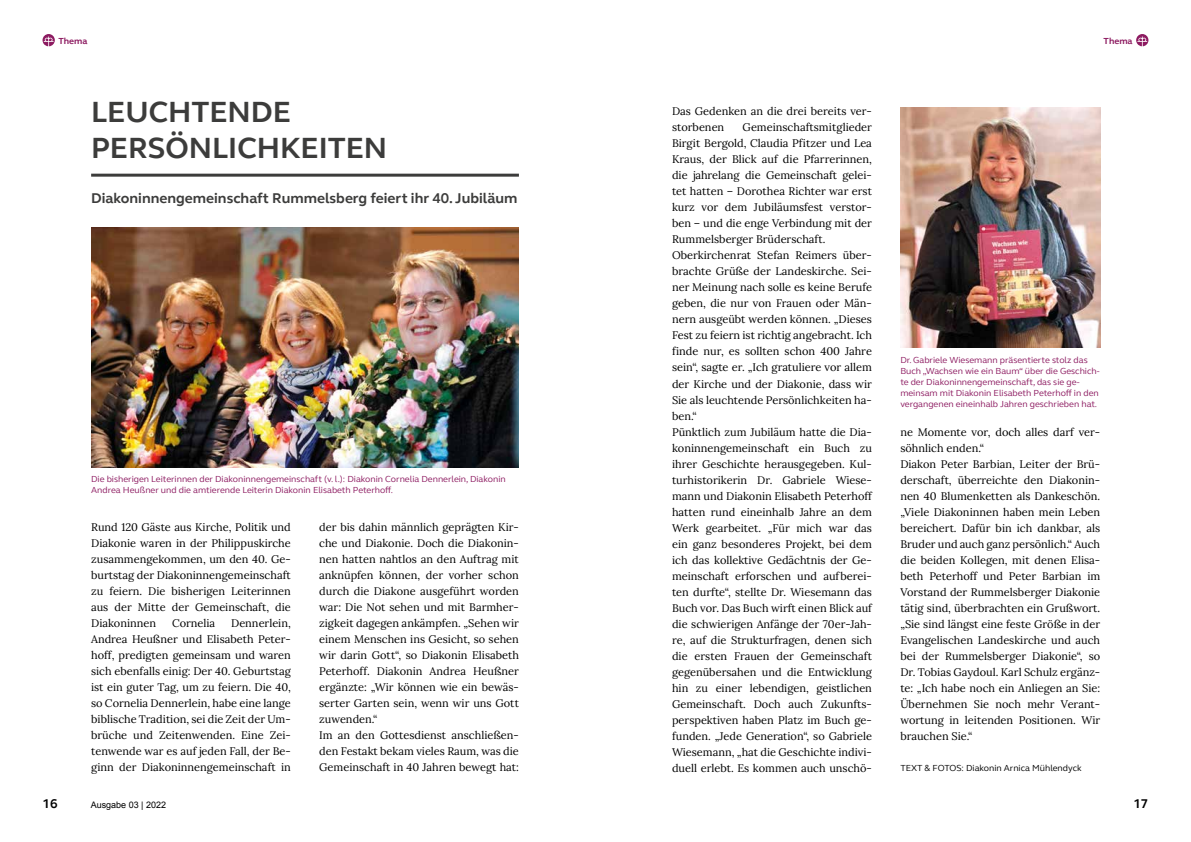
<style>
.page{position:relative;width:1191px;height:842px;background:#fff}
.page>*{position:absolute;margin:0;border:0;box-sizing:border-box;transform-origin:0 0}
.t1{font:700 30px/36px "FS Elliot";color:#3c3c3b}
.t2{font:700 14.5px "FS Elliot";color:#3c3c3b}
.t3{font:700 13px "FS Elliot";color:#000}
.t4{font:11px/16px "Lora";color:#000}
.t5{font:9px/10.8px "FS Elliot";color:#8d1b61}
.t6{font:9px "FS Elliot";color:#000}
.t7{font:9px "Arial";color:#000}
.t8{font:700 9px "FS Elliot";color:#8d1b61}
</style>
<div class="page">
<hr style="left:91px;top:174px;width:428px;height:3px;background:#3c3c3b">
<img style="left:91px;top:227px;width:428px;height:240px">
<img style="left:900px;top:107px;width:200px;height:240px">
<svg style="left:43px;top:34px;width:12px;height:12px"></svg>
<svg style="left:1136px;top:34px;width:12px;height:12px"></svg>
<p class="t8" style="left:58px;top:34px;width:31px">Thema</p>
<p class="t8" style="left:1103px;top:34px;width:31px">Thema</p>
<h1 class="t1" style="left:91px;top:93px;width:297px">LEUCHTENDE<br>PERSÖNLICHKEITEN</h1>
<h2 class="t2" style="left:91px;top:189px;width:428px">Diakoninnengemeinschaft Rummelsberg feiert ihr 40. Jubiläum</h2>
<p class="t5" style="left:91px;top:473px;width:416px">Die bisherigen Leiterinnen der Diakoninnengemeinschaft (v. l.): Diakonin Cornelia Dennerlein, Diakonin<br>Andrea Heußner und die amtierende Leiterin Diakonin Elisabeth Peterhoff.</p>
<p class="t4" style="left:91px;top:519px;width:201px;text-align:justify">Rund 120 Gäste aus Kirche, Politik und Diakonie waren in der Philippuskirche zusammengekommen, um den 40. Ge&shy;burtstag der Diakoninnengemeinschaft zu feiern. Die bisherigen Leiterinnen aus der Mitte der Gemeinschaft, die Diakoninnen</p>
<p class="t4" style="left:91px;top:615px;width:201px;text-align:justify;text-indent:140px">Dennerlein, Andrea Heußner und Elisabeth Peter&shy;hoff, predigten gemeinsam und waren sich ebenfalls einig: Der 40. Geburtstag ist ein guter Tag, um zu feiern. Die 40, so Cornelia Dennerlein, habe eine lange biblische Tradition, sei die Zeit der Um&shy;brüche und Zeitenwenden. Eine Zei&shy;tenwende war es auf jeden Fall, der Be&shy;ginn der Diakoninnengemeinschaft in</p>
<p class="t4" style="left:172px;top:615px;width:45px">Cornelia</p>
<p class="t4" style="left:319px;top:519px;width:201px">der bis dahin männlich geprägten Kir&shy;che und Diakonie. Doch die Diakonin&shy;nen hatten nahtlos an den Auftrag mit anknüpfen können, der vorher schon durch die Diakone ausgeführt worden war: Die Not sehen und mit Barmher&shy;zigkeit dagegen ankämpfen. „Sehen wir einem Menschen ins Gesicht, so sehen wir darin Gott“, so Diakonin Elisabeth Peterhoff. Diakonin Andrea Heußner ergänzte: „Wir können wie ein bewäs&shy;serter Garten sein, wenn wir uns Gott zuwenden.“<br>Im an den Gottesdienst anschließen&shy;den Festakt bekam vieles Raum, was die Gemeinschaft in 40 Jahren bewegt hat:</p>
<p class="t4" style="left:672px;top:103px;width:201px">Das Gedenken an die drei bereits ver&shy;storbenen</p>
<p class="t4" style="left:672px;top:119px;width:201px;text-indent:71px">Gemeinschaftsmitglieder Birgit Bergold, Claudia Pfitzer und Lea Kraus, der Blick auf die Pfarrerinnen, die jahrelang die Gemeinschaft gelei&shy;tet hatten – Dorothea Richter war erst kurz vor dem Jubiläumsfest verstor&shy;ben – und die enge Verbindung mit der Rummelsberger Brüderschaft.<br>Oberkirchenrat Stefan Reimers über&shy;brachte Grüße der Landeskirche. Sei&shy;ner Meinung nach solle es keine Berufe geben, die nur von Frauen oder Män&shy;nern ausgeübt werden können. „Dieses Fest zu feiern ist richtig angebracht. Ich finde nur, es sollten schon 400 Jahre sein“, sagte er. „Ich gratuliere vor allem der Kirche und der Diakonie, dass wir Sie als leuchtende Persönlichkeiten ha&shy;ben.“<br>Pünktlich zum Jubiläum hatte die Dia&shy;koninnengemeinschaft ein Buch zu ihrer Geschichte herausgegeben. Kul&shy;turhistorikerin Dr. Gabriele Wiese&shy;mann und Diakonin Elisabeth Peterhoff hatten rund eineinhalb Jahre an dem Werk gearbeitet. „Für mich war das ein ganz besonderes Projekt, bei dem ich das kollektive Gedächtnis der Ge&shy;meinschaft erforschen und aufberei&shy;ten durfte“, stellte Dr. Wiesemann das Buch vor. Das Buch wirft einen Blick auf die schwierigen Anfänge der 70er-Jah&shy;re, auf die Strukturfragen, denen sich die ersten Frauen der Gemeinschaft gegenübersahen und die Entwicklung hin zu einer lebendigen, geistlichen Gemeinschaft. Doch auch Zukunfts&shy;perspektiven haben Platz im Buch ge&shy;funden. „Jede Generation“, so Gabriele Wiesemann, „hat die Geschichte indivi&shy;duell erlebt. Es kommen auch unschö-</p>
<p class="t5" style="left:900px;top:355px;width:201px">Dr. Gabriele Wiesemann präsentierte stolz das Buch „Wachsen wie ein Baum“ über die Geschich&shy;te der Diakoninnengemeinschaft, das sie ge&shy;meinsam mit Diakonin Elisabeth Peterhoff in den vergangenen eineinhalb Jahren geschrieben hat.</p>
<p class="t4" style="left:900px;top:423px;width:201px">ne Momente vor, doch alles darf ver&shy;söhnlich enden.“<br>Diakon Peter Barbian, Leiter der Brü&shy;derschaft, überreichte den Diakonin&shy;nen 40 Blumenketten als Dankeschön. „Viele Diakoninnen haben mein Leben bereichert. Dafür bin ich dankbar, als Bruder und auch ganz persönlich.“ Auch die beiden Kollegen, mit denen Elisa&shy;beth Peterhoff und Peter Barbian im Vorstand der Rummelsberger Diakonie tätig sind, überbrachten ein Grußwort. „Sie sind längst eine feste Größe in der Evangelischen Landeskirche und auch bei der Rummelsberger Diakonie“, so Dr. Tobias Gaydoul. Karl Schulz ergänz&shy;te: „Ich habe noch ein Anliegen an Sie:<br>Übernehmen Sie noch mehr Verant&shy;wortung in leitenden Positionen. Wir brauchen Sie.“</p>
<p class="t6" style="left:900px;top:762px;width:183px">TEXT &amp; FOTOS: Diakonin Arnica Mühlendyck</p>
<p class="t3" style="left:43px;top:795px;width:16px">16</p>
<p class="t3" style="left:1133px;top:795px;width:16px">17</p>
<p class="t7" style="left:91px;top:799px;width:77px">Ausgabe 03 | 2022</p>
</div>
